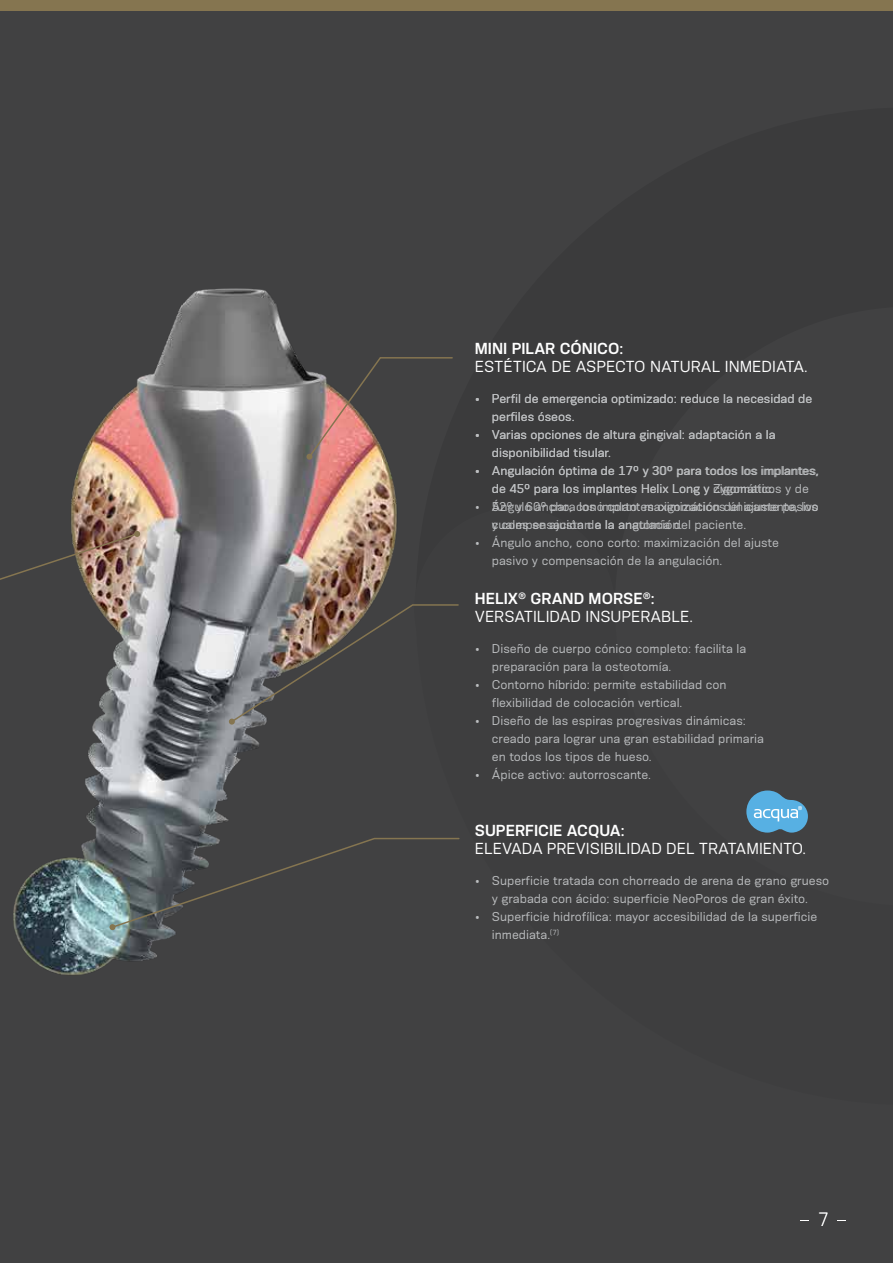
<style>
.page{position:relative;width:893px;height:1263px;background:#414142}
.page>*{position:absolute;margin:0;border:0;box-sizing:border-box;transform-origin:0 0}
.t1{font:300 18px "Konsens";color:#fff}
.t2{font:15px/18px "Konsens";color:#fff}
.t3{font:600 15px "Konsens";color:#fff}
.t4{font:12px/18px "Konsens";color:#bcbec0}
.s1{font-weight:600}
</style>
<div class="page">
<div style="left:0;top:0;width:893px;height:11px;background:#857550"></div>
<svg style="left:746px;top:790px;width:62px;height:43px"></svg>
<img style="left:13px;top:288px;width:384px;height:687px">
<img style="left:0;top:531px;width:140px;height:62px">
<svg style="left:229px;top:603px;width:230px;height:122px"></svg>
<svg style="left:109px;top:837px;width:351px;height:93px"></svg>
<svg style="left:306px;top:356px;width:147px;height:104px"></svg>
<p class="t3" style="left:475px;top:339px;width:150px">MINI PILAR CÓNICO:</p>
<p class="t2" style="left:475px;top:357px;width:332px">ESTÉTICA DE ASPECTO NATURAL INMEDIATA.</p>
<p class="t4" style="left:492px;top:389px;width:322px;text-indent:-17px">• Perfil de emergencia optimizado: reduce la necesidad de perfiles óseos.</p>
<p class="t4" style="left:492px;top:425px;width:285px;text-indent:-17px">• Varias opciones de altura gingival: adaptación a la disponibilidad tisular.</p>
<p class="t4" style="left:492px;top:461px;width:328px;text-indent:-17px">• Angulación óptima de 17º y 30º para todos los implantes, de 45º para los implantes Helix Long y cigomáticos y de 52º y 60º para los implantes cigomáticos únicamente, los cuales se ajustan a la anatomía del paciente.</p>
<p class="t4" style="left:492px;top:533px;width:289px;text-indent:-17px">• Ángulo ancho, cono corto: maximización del ajuste pasivo y compensación de la angulación.</p>
<p class="t4" style="left:713px;top:479px;width:61px">Zygomatic.</p>
<p class="t4" style="left:492px;top:497px;width:329px;text-indent:-17px">• Ángulo ancho, c no corto: maximizac ón del ajuste pasivo y compensación de</p>
<p class="t4" style="left:632px;top:515px;width:50px">gulación.</p>
<p class="t2" style="left:475px;top:589px;width:217px"><span class="s1">HELIX</span><sup>®</sup> <span class="s1">GRAND MORSE</span><sup>®</sup><span class="s1">:<br></span>VERSATILIDAD INSUPERABLE.</p>
<p class="t4" style="left:492px;top:639px;width:256px;text-indent:-17px">• Diseño de cuerpo cónico completo: facilita la preparación para la osteotomía.</p>
<p class="t4" style="left:492px;top:675px;width:236px;text-indent:-17px">• Contorno híbrido: permite estabilidad con flexibilidad de colocación vertical.</p>
<p class="t4" style="left:492px;top:711px;width:274px;text-indent:-17px">• Diseño de las espiras progresivas dinámicas: creado para lograr una gran estabilidad primaria en todos los tipos de hueso.</p>
<p class="t4" style="left:475px;top:765px;width:176px">• Ápice activo: autorroscante.</p>
<p class="t3" style="left:475px;top:820px;width:151px">SUPERFICIE ACQUA:</p>
<p class="t2" style="left:475px;top:838px;width:331px">ELEVADA PREVISIBILIDAD DEL TRATAMIENTO.</p>
<p class="t4" style="left:475px;top:871px;width:356px;text-align:center">• Superficie tratada con chorreado de arena de grano grueso y grabada con ácido: superficie NeoPoros de gran éxito.</p>
<p class="t4" style="left:492px;top:907px;width:327px;text-indent:-17px">• Superficie hidrofílica: mayor accesibilidad de la superficie inmediata. <sup>(7)</sup></p>
<h1 class="t1" style="left:818px;top:1209px;width:12px">7</h1>
</div>
